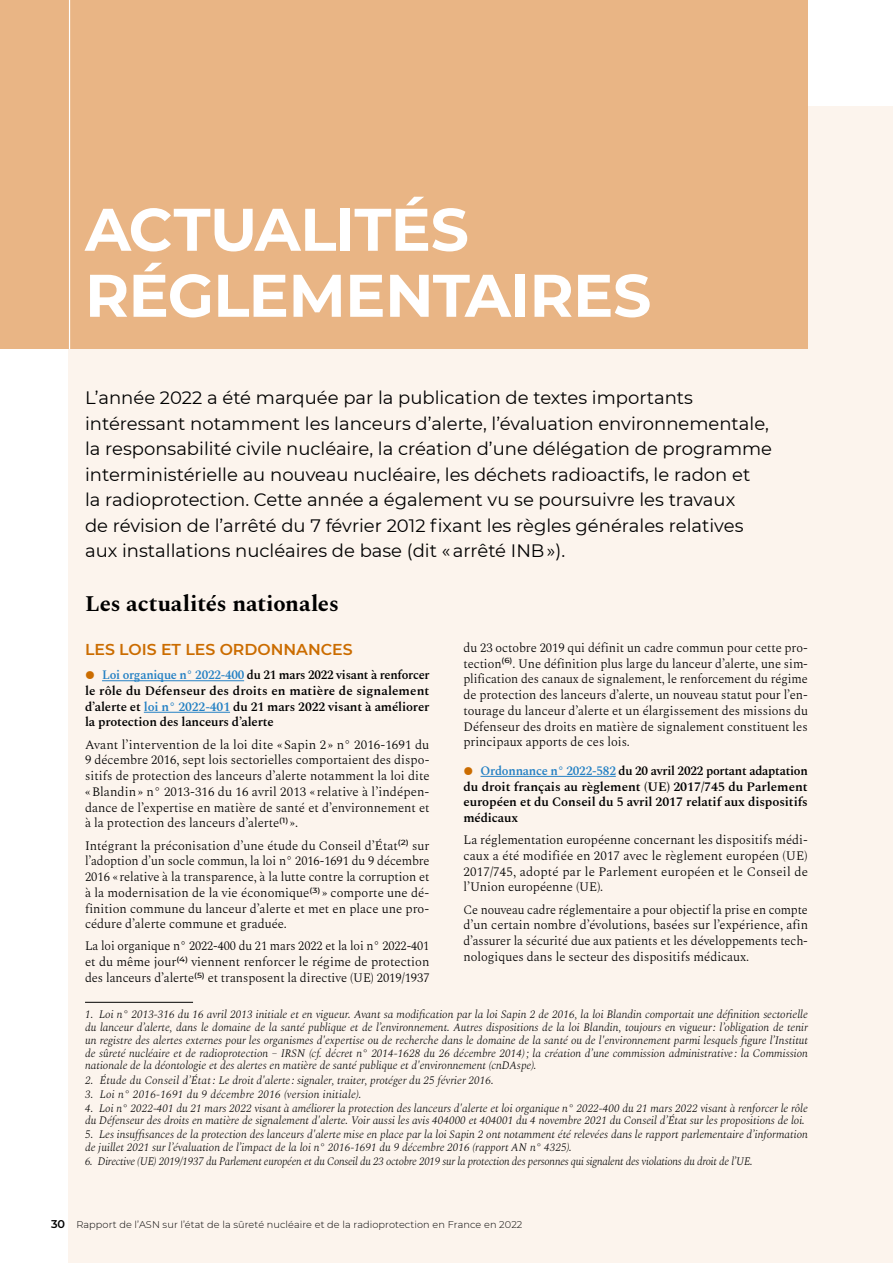
<style>
.page{position:relative;width:893px;height:1263px;background:#fff}
.page>*{position:absolute;margin:0;border:0;box-sizing:border-box;transform-origin:0 0}
.t1{font:700 60px/66px "Montserrat";letter-spacing:-.01em;color:#fff}
.t2{font:700 22.5px "Spectral";letter-spacing:-.005em;color:#000}
.t3{font:18px/25.5px "Montserrat";color:#000}
.t4{font:600 15.75px "Montserrat";color:#cb6c00}
.t5{font:300 12.75px/15.8px "Spectral";letter-spacing:-.005em;color:#000;text-align:justify}
.t6{font:600 12.75px/15.8px "Spectral";letter-spacing:-.01em;color:#000;text-align:justify}
.t7{font:300 12.75px/15.8px "Spectral";letter-spacing:-.005em;color:#000;text-align:justify;scale:.96 1}
.t8{font:italic 300 11.25px/12.8px "Spectral";color:#000}
.t9{font:italic 300 11.25px "Spectral";letter-spacing:-.02em;color:#000}
.t10{font:italic 300 11.25px "Spectral";letter-spacing:.02em;color:#000}
.t11{font:300 9.75px "Montserrat";letter-spacing:.01em;color:#000}
.s1{font-family:"Montserrat";font-weight:900;font-size:24px;color:#cb6c00}
.s2{color:#2581c4}
.s3{font-weight:600;font-size:11.25px}
</style>
<div class="page">
<div style="left:68px;top:106px;width:825px;height:1157px;background:#fcf4ed"></div>
<div style="left:0;top:0;width:808px;height:349px;background:#e9b585"></div>
<hr style="left:69px;top:0;width:1px;height:349px;background:#fff">
<hr style="left:85px;top:1002px;width:108px;height:1px;background:#000">
<hr style="left:102px;top:680px;width:142px;height:1px;background:#2581c4">
<hr style="left:144px;top:712px;width:86px;height:1px;background:#2581c4">
<hr style="left:480px;top:776px;width:136px;height:1px;background:#2581c4">
<h1 class="t1" style="left:85px;top:193px;width:568px">ACTUALITÉS<br>RÉGLEMENTAIRES</h1>
<p class="t3" style="left:85px;top:385px;width:689px">L’année 2022 a été marquée par la publication de textes importants intéressant notamment les lanceurs d’alerte, l’évaluation environnementale, la responsabilité civile nucléaire, la création d’une délégation de programme interministérielle au nouveau nucléaire, les déchets radioactifs, le radon et<br>la radioprotection. Cette année a également vu se poursuivre les travaux<br>de révision de l’arrêté du 7 février 2012 fixant les règles générales relatives aux installations nucléaires de base (dit « arrêté INB »).</p>
<h2 class="t2" style="left:85px;top:587px;width:255px">Les actualités nationales</h2>
<p class="t4" style="left:85px;top:638px;width:269px">LES LOIS ET LES ORDONNANCES</p>
<p class="t6" style="left:85px;top:666px;width:346px"><span class="s1">•</span> <span class="s2">Loi organique n° 2022‑400</span> du 21 mars 2022 visant à renforcer le rôle du Défenseur des droits en matière de signalement d’alerte et <span class="s2">loi n° 2022‑401</span> du 21 mars 2022 visant à améliorer la protection des lanceurs d’alerte</p>
<p class="t5" style="left:85px;top:735px;width:346px">Avant l’intervention de la loi dite « Sapin 2 » n° 2016‑1691 du 9 décembre 2016, sept lois sectorielles comportaient des dispo&shy;sitifs de protection des lanceurs d’alerte notamment la loi dite « Blandin » n° 2013-316 du 16 avril 2013 « relative à l’indépen&shy;dance de l’expertise en matière de santé et d’environnement et à la protection des lanceurs d’alerte<sup>(1)</sup> ».</p>
<p class="t5" style="left:85px;top:836px;width:346px">Intégrant la préconisation d’une étude du Conseil d’État<sup>(2)</sup> sur l’adoption d’un socle commun, la loi n° 2016‑1691 du 9 décembre 2016 « relative à la transparence, à la lutte contre la corruption et à la modernisation de la vie économique<sup>(3)</sup> » comporte une dé&shy;finition commune du lanceur d’alerte et met en place une pro&shy;cédure d’alerte commune et graduée.</p>
<p class="t5" style="left:85px;top:937px;width:346px">La loi organique n° 2022-400 du 21 mars 2022 et la loi n° 2022‑401 et du même jour<sup>(4)</sup> viennent renforcer le régime de protection des lanceurs d’alerte<sup>(5)</sup> et transposent la directive (UE) 2019/1937</p>
<p class="t5" style="left:463px;top:639px;width:346px">du 23 octobre 2019 qui définit un cadre commun pour cette pro&shy;tection<sup>(6)</sup>. Une définition plus large du lanceur d’alerte, une sim&shy;plification des canaux de signalement, le renforcement du régime de protection des lanceurs d’alerte, un nouveau statut pour l’en&shy;tourage du lanceur d’alerte et un élargissement des missions du Défenseur des droits en matière de signalement constituent les principaux apports de ces lois.</p>
<p class="t6" style="left:463px;top:762px;width:346px"><span class="s1">•</span> <span class="s2">Ordonnance n° 2022-582</span> du 20 avril 2022 portant adaptation du droit français au règlement (UE) 2017/745 du Parlement européen et du Conseil du 5 avril 2017 relatif aux dispositifs médicaux</p>
<p class="t5" style="left:463px;top:831px;width:346px">La réglementation européenne concernant les dispositifs médi&shy;caux a été modifiée en 2017 avec le règlement européen (UE)<br>2017/745, adopté par le Parlement européen et le Conseil de l’Union européenne (UE).</p>
<p class="t7" style="left:463px;top:900px;width:360px">Ce nouveau cadre réglementaire a pour objectif la prise en compte d’un certain nombre d’évolutions, basées sur l’expérience, afin d’assurer la sécurité due aux patients et les développements tech&shy;nologiques dans le secteur des dispositifs médicaux.</p>
<p class="t8" style="left:85px;top:1007px;width:724px;text-align:justify">1. Loi n° 2013-316 du 16 avril 2013 initiale et en vigueur. Avant sa modification par la loi Sapin 2 de 2016, la loi Blandin comportait une définition sectorielle du lanceur d’alerte, dans le domaine de la santé publique et de l’environnement. Autres dispositions de la loi Blandin, toujours en vigueur : l’obligation de tenir un registre des alertes externes pour les organismes d'expertise ou de recherche dans le domaine de la santé ou de l'environnement parmi lesquels figure l’Institut de sûreté nucléaire et de radioprotection – IRSN (cf. décret n° 2014-1628 du 26 décembre 2014) ; la création d’une commission administrative : la Commission nationale de la déontologie et des alertes en matière de santé publique et d'environnement (cnDAspe).</p>
<p class="t8" style="left:85px;top:1072px;width:410px">2. Étude du Conseil d’État : Le droit d'alerte : signaler, traiter, protéger du 25 février 2016.</p>
<p class="t10" style="left:85px;top:1086px;width:278px">3. Loi n° 2016-1691 du 9 décembre 2016 (version initiale).</p>
<p class="t8" style="left:85px;top:1101px;width:724px">4. Loi n° 2022-401 du 21 mars 2022 visant à améliorer la protection des lanceurs d'alerte et loi organique n° 2022-400 du 21 mars 2022 visant à renforcer le rôle du Défenseur des droits en matière de signalement d'alerte. Voir aussi les avis 404000 et 404001 du 4 novembre 2021 du Conseil d’État sur les propositions de loi.</p>
<p class="t8" style="left:85px;top:1127px;width:724px">5. Les insuffisances de la protection des lanceurs d'alerte mise en place par la loi Sapin 2 ont notamment été relevées dans le rapport parlementaire d’information de juillet 2021 sur l’évaluation de l’impact de la loi n° 2016-1691 du 9 décembre 2016 (rapport AN n° 4325).</p>
<p class="t9" style="left:85px;top:1153px;width:669px">6. Directive (UE) 2019/1937 du Parlement européen et du Conseil du 23 octobre 2019 sur la protection des personnes qui signalent des violations du droit de l’UE.</p>
<p class="t11" style="left:51px;top:1218px;width:473px"><span class="s3">30</span> Rapport de l’ASN sur l’état de la sûreté nucléaire et de la radioprotection en France en 2022</p>
</div>
